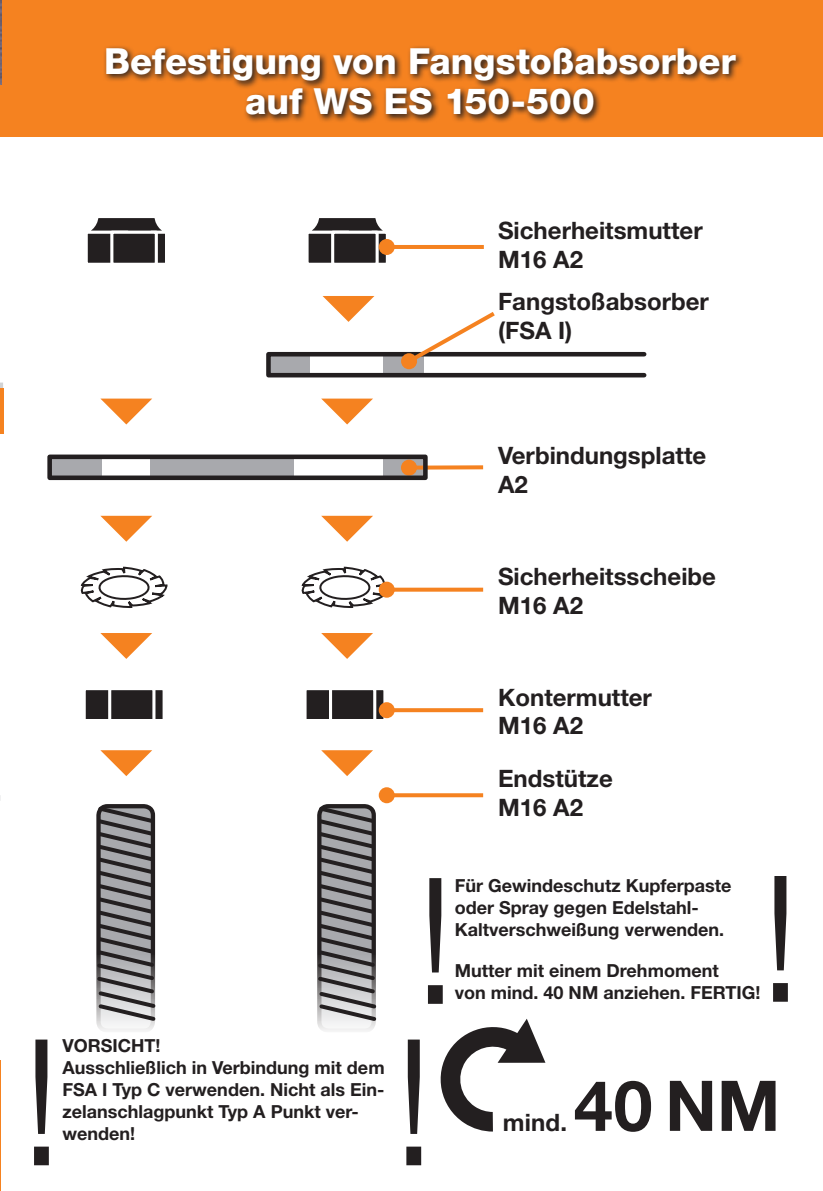
<style>
.page{position:relative;width:823px;height:1191px;background:#fff}
.page>*{position:absolute;margin:0;border:0;box-sizing:border-box;transform-origin:0 0}
.t1{font:300 176px "Helvetica Neue LT Std";color:#231f20}
.t2{font:700 70px "Helvetica Neue LT Std";color:#231f20}
.t3{font:800 36px "Helvetica Neue LT Std";color:#fff}
.t4{font:700 24px "Helvetica Neue LT Std";color:#231f20}
.t5{font:700 18px/22px "Helvetica Neue LT Std";color:#231f20}
</style>
<div class="page">
<div style="left:383px;top:356px;width:41px;height:17px;background:#a8a9ad"></div>
<div style="left:383px;top:458px;width:41px;height:17px;background:#a8a9ad"></div>
<div style="left:268px;top:356px;width:41px;height:17px;background:#a8a9ad"></div>
<div style="left:0;top:0;width:822px;height:136px;background:#f58220"></div>
<svg style="left:91px;top:218px;width:71px;height:13px"></svg>
<div style="left:86px;top:232px;width:42px;height:32px;background:#231f20"></div>
<div style="left:85px;top:231px;width:44px;height:35px;border:3px solid #fff"></div>
<div style="left:151px;top:232px;width:15px;height:32px;background:#231f20"></div>
<div style="left:150px;top:231px;width:18px;height:35px;border:3px solid #fff"></div>
<div style="left:112px;top:232px;width:44px;height:32px;background:#231f20"></div>
<div style="left:110px;top:231px;width:48px;height:35px;border:3px solid #fff"></div>
<svg style="left:312px;top:218px;width:71px;height:13px"></svg>
<div style="left:307px;top:232px;width:41px;height:32px;background:#231f20"></div>
<div style="left:305px;top:231px;width:45px;height:35px;border:3px solid #fff"></div>
<svg style="left:378px;top:235px;width:6px;height:27px"></svg>
<div style="left:370px;top:231px;width:18px;height:35px;border:3px solid #fff"></div>
<div style="left:332px;top:232px;width:45px;height:32px;background:#231f20"></div>
<div style="left:331px;top:231px;width:47px;height:35px;border:3px solid #fff"></div>
<svg style="left:322px;top:296px;width:52px;height:26px"></svg>
<svg style="left:104px;top:45px;width:638px;height:77px"></svg>
<svg style="left:440px;top:1019px;width:105px;height:112px"></svg>
<svg style="left:428px;top:878px;width:14px;height:125px"></svg>
<svg style="left:34px;top:1039px;width:15px;height:126px"></svg>
<svg style="left:406px;top:1039px;width:15px;height:126px"></svg>
<img style="left:0;top:0;width:2px;height:85px">
<hr style="left:0;top:1060px;width:1px;height:131px;background:#f58220">
<svg style="left:0;top:382px;width:3px;height:6px"></svg>
<hr style="left:0;top:388px;width:3px;height:45px;background:#f58220">
<svg style="left:394px;top:793px;width:89px;height:4px"></svg>
<div style="left:378px;top:787px;width:16px;height:16px;background:#f58220;border-radius:50%"></div>
<svg style="left:417px;top:465px;width:66px;height:4px"></svg>
<div style="left:401px;top:459px;width:16px;height:16px;background:#f58220;border-radius:50%"></div>
<svg style="left:100px;top:398px;width:52px;height:26px"></svg>
<svg style="left:321px;top:398px;width:52px;height:26px"></svg>
<svg style="left:100px;top:750px;width:52px;height:26px"></svg>
<svg style="left:321px;top:750px;width:52px;height:26px"></svg>
<div style="left:84px;top:688px;width:41px;height:32px;background:#231f20"></div>
<div style="left:83px;top:687px;width:44px;height:35px;border:3px solid #fff"></div>
<svg style="left:155px;top:691px;width:6px;height:27px"></svg>
<div style="left:147px;top:687px;width:18px;height:35px;border:3px solid #fff"></div>
<div style="left:110px;top:688px;width:44px;height:32px;background:#231f20"></div>
<div style="left:108px;top:687px;width:47px;height:35px;border:3px solid #fff"></div>
<div style="left:305px;top:688px;width:41px;height:32px;background:#231f20"></div>
<div style="left:303px;top:687px;width:44px;height:35px;border:3px solid #fff"></div>
<svg style="left:376px;top:691px;width:6px;height:27px"></svg>
<div style="left:368px;top:687px;width:18px;height:35px;border:3px solid #fff"></div>
<div style="left:330px;top:688px;width:44px;height:32px;background:#231f20"></div>
<div style="left:329px;top:687px;width:47px;height:35px;border:3px solid #fff"></div>
<svg style="left:100px;top:633px;width:52px;height:26px"></svg>
<svg style="left:321px;top:633px;width:52px;height:26px"></svg>
<div style="left:96px;top:804px;width:59px;height:228px;border:4px solid #231f20;border-radius:9px"></div>
<div style="left:317px;top:804px;width:58px;height:228px;border:4px solid #231f20;border-radius:9px"></div>
<svg style="left:100px;top:516px;width:52px;height:26px"></svg>
<svg style="left:321px;top:516px;width:52px;height:26px"></svg>
<svg style="left:80px;top:566px;width:88px;height:42px"></svg>
<svg style="left:301px;top:566px;width:88px;height:42px"></svg>
<div style="left:51px;top:458px;width:51px;height:17px;background:#a8a9ad"></div>
<div style="left:150px;top:457px;width:143px;height:20px;background:#a8a9ad"></div>
<div style="left:47px;top:454px;width:380px;height:26px;border:5px solid #231f20"></div>
<svg style="left:96px;top:804px;width:60px;height:219px;background:#7e7d7f"></svg>
<svg style="left:317px;top:804px;width:60px;height:219px;background:#7b7a7d"></svg>
<hr style="left:386px;top:245px;width:97px;height:4px;background:#f58220">
<div style="left:378px;top:239px;width:16px;height:16px;background:#f58220;border-radius:50%"></div>
<div style="left:266px;top:352px;width:380px;height:25px;border:5px solid #231f20"></div>
<svg style="left:403px;top:312px;width:96px;height:55px"></svg>
<div style="left:401px;top:353px;width:16px;height:16px;background:#f58220;border-radius:50%"></div>
<svg style="left:394px;top:587px;width:89px;height:4px"></svg>
<div style="left:378px;top:581px;width:16px;height:16px;background:#f58220;border-radius:50%"></div>
<svg style="left:394px;top:708px;width:89px;height:4px"></svg>
<div style="left:378px;top:702px;width:16px;height:16px;background:#f58220;border-radius:50%"></div>
<p class="t3" style="left:104px;top:40px;width:633px">Befestigung von Fangstoßabsorber</p>
<p class="t3" style="left:245px;top:80px;width:351px">auf WS ES 150-500</p>
<p class="t4" style="left:497px;top:215px;width:206px">Sicherheitsmutter</p>
<p class="t4" style="left:497px;top:244px;width:86px">M16 A2</p>
<p class="t4" style="left:497px;top:287px;width:212px">Fangstoßabsorber</p>
<p class="t4" style="left:497px;top:316px;width:76px">(FSA I)</p>
<p class="t4" style="left:497px;top:440px;width:209px">Verbindungsplatte</p>
<p class="t4" style="left:497px;top:469px;width:31px">A2</p>
<p class="t4" style="left:497px;top:562px;width:219px">Sicherheitsscheibe</p>
<p class="t4" style="left:497px;top:591px;width:86px">M16 A2</p>
<p class="t5" style="left:62px;top:1034px;width:100px">VORSICHT!</p>
<p class="t5" style="left:62px;top:1056px;width:323px">Ausschließlich in Verbindung mit dem<br>FSA I Typ C verwenden. Nicht als Ein&shy;zelanschlagpunkt Typ A Punkt ver&shy;wenden!</p>
<p class="t4" style="left:497px;top:682px;width:155px">Kontermutter</p>
<p class="t4" style="left:497px;top:711px;width:86px">M16 A2</p>
<p class="t4" style="left:497px;top:763px;width:116px">Endstütze</p>
<p class="t4" style="left:497px;top:792px;width:86px">M16 A2</p>
<p class="t5" style="left:454px;top:874px;width:278px">Für Gewindeschutz Kupferpaste</p>
<p class="t5" style="left:454px;top:896px;width:245px">oder Spray gegen Edelstahl-</p>
<p class="t5" style="left:454px;top:918px;width:271px">Kaltverschweißung verwenden.</p>
<p class="t5" style="left:454px;top:959px;width:265px">Mutter mit einem Drehmoment</p>
<p class="t5" style="left:454px;top:981px;width:307px">von mind. 40 NM anziehen. FERTIG!</p>
<p class="t1" style="left:758px;top:831px;width:44px">!</p>
<p class="t4" style="left:502px;top:1107px;width:66px">mind.</p>
<p class="t2" style="left:573px;top:1062px;width:208px">40 NM</p>
</div>
